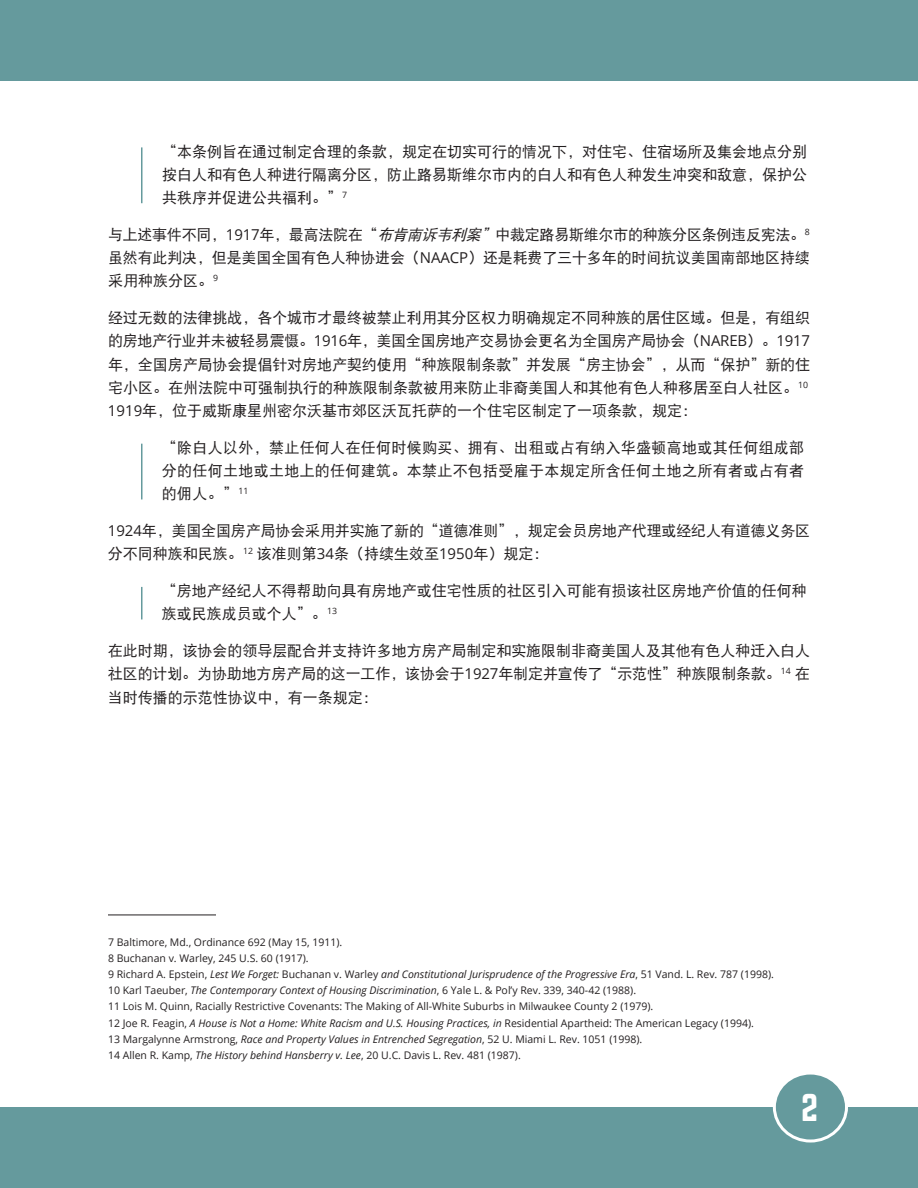
<style>
.page{position:relative;width:918px;height:1188px;background:#fff}
.page>*{position:absolute;margin:0;border:0;box-sizing:border-box;transform-origin:0 0}
.t1{font:33.9px "Norwester";color:#fff}
.t2{font:15px/23.2px "DFP Hei W5";color:#231f20;text-align:justify}
.t3{font:10.5px/16px "Open Sans";color:#231f20}
.s1{font-family:"Open Sans"}
.s2{font-style:italic}
</style>
<div class="page">
<div style="left:0;top:1107px;width:918px;height:81px;background:#659a9d"></div>
<div style="left:774px;top:1073px;width:73px;height:68px;background:#659a9d;border-radius:50%"></div>
<div style="left:773px;top:1072px;width:75px;height:71px;border:3px solid #fff;border-radius:50%"></div>
<div style="left:0;top:0;width:918px;height:81px;background:#659a9d"></div>
<hr style="left:141px;top:147px;width:1px;height:56px;background:#659a9d">
<hr style="left:141px;top:444px;width:1px;height:55px;background:#659a9d">
<hr style="left:141px;top:587px;width:1px;height:32px;background:#659a9d">
<hr style="left:108px;top:915px;width:108px;height:1px;background:#231f20">
<p class="t2" style="left:162px;top:139px;width:646px">“本条例旨在通过制定合理的条款，规定在切实可行的情况下，对住宅、住宿场所及集会地点分别按白人和有色人种进行隔离分区，防止路易斯维尔市内的白人和有色人种发生冲突和敌意，保护公共秩序并促进公共福利。”<sup>7</sup></p>
<p class="t2" style="left:108px;top:223px;width:704px">与上述事件不同，<span class="s1">1917</span>年，最高法院在“<span class="s2">布肯南诉韦利案”</span>中裁定路易斯维尔市的种族分区条例违反宪法。<sup>8</sup>虽然有此判决，但是美国全国有色人种协进会（<span class="s1">NAACP</span>）还是耗费了三十多年的时间抗议美国南部地区持续采用种族分区。<sup>9</sup></p>
<p class="t2" style="left:108px;top:306px;width:704px;text-align:left">经过无数的法律挑战，各个城市才最终被禁止利用其分区权力明确规定不同种族的居住区域。但是，有组织的房地产行业并未被轻易震慑。<span class="s1">1916</span>年，美国全国房地产交易协会更名为全国房产局协会（<span class="s1">NAREB</span>）。<span class="s1">1917</span>年，全国房产局协会提倡针对房地产契约使用“种族限制条款”并发展“房主协会”，从而“保护”新的住宅小区。在州法院中可强制执行的种族限制条款被用来防止非裔美国人和其他有色人种移居至白人社区。<sup>10<br></sup><span class="s1">1919</span>年，位于威斯康星州密尔沃基市郊区沃瓦托萨的一个住宅区制定了一项条款，规定：</p>
<p class="t2" style="left:162px;top:436px;width:644px">“除白人以外，禁止任何人在任何时候购买、拥有、出租或占有纳入华盛顿高地或其任何组成部分的任何土地或土地上的任何建筑。本禁止不包括受雇于本规定所含任何土地之所有者或占有者的佣人。”<sup>11</sup></p>
<p class="t2" style="left:108px;top:519px;width:704px"><span class="s1">1924</span>年，美国全国房产局协会采用并实施了新的“道德准则”，规定会员房地产代理或经纪人有道德义务区分不同种族和民族。<sup>12</sup> 该准则第<span class="s1">34</span>条（持续生效至<span class="s1">1950</span>年）规定：</p>
<p class="t2" style="left:162px;top:579px;width:646px">“房地产经纪人不得帮助向具有房地产或住宅性质的社区引入可能有损该社区房地产价值的任何种族或民族成员或个人”。<sup>13</sup></p>
<p class="t2" style="left:108px;top:639px;width:704px">在此时期，该协会的领导层配合并支持许多地方房产局制定和实施限制非裔美国人及其他有色人种迁入白人社区的计划。为协助地方房产局的这一工作，该协会于<span class="s1">1927</span>年制定并宣传了“示范性”种族限制条款。<sup>14</sup> 在当时传播的示范性协议中，有一条规定：</p>
<p class="t3" style="left:108px;top:934px;width:667px">7 Baltimore, Md., Ordinance 692 (May 15, 1911).<br>8 Buchanan v. Warley, 245 U.S. 60 (1917).<br>9 Richard A. Epstein, <span class="s2">Lest We Forget:</span> Buchanan v. Warley <span class="s2">and Constitutional Jurisprudence of the Progressive Era</span>, 51 Vand. L. Rev. 787 (1998).<br>10 Karl Taeuber, <span class="s2">The Contemporary Context of Housing Discrimination</span>, 6 Yale L. &amp; Pol’y Rev. 339, 340-42 (1988).<br>11 Lois M. Quinn, Racially Restrictive Covenants: The Making of All-White Suburbs in Milwaukee County 2 (1979).<br>12 Joe R. Feagin, <span class="s2">A House is Not a Home: White Racism and U.S. Housing Practices, in</span> Residential Apartheid: The American Legacy (1994).<br>13 Margalynne Armstrong, <span class="s2">Race and Property Values in Entrenched Segregation</span>, 52 U. Miami L. Rev. 1051 (1998).<br>14 Allen R. Kamp, <span class="s2">The History behind Hansberry v. Lee</span>, 20 U.C. Davis L. Rev. 481 (1987).</p>
<h1 class="t1" style="left:801px;top:1091px;width:18px">2</h1>
</div>
